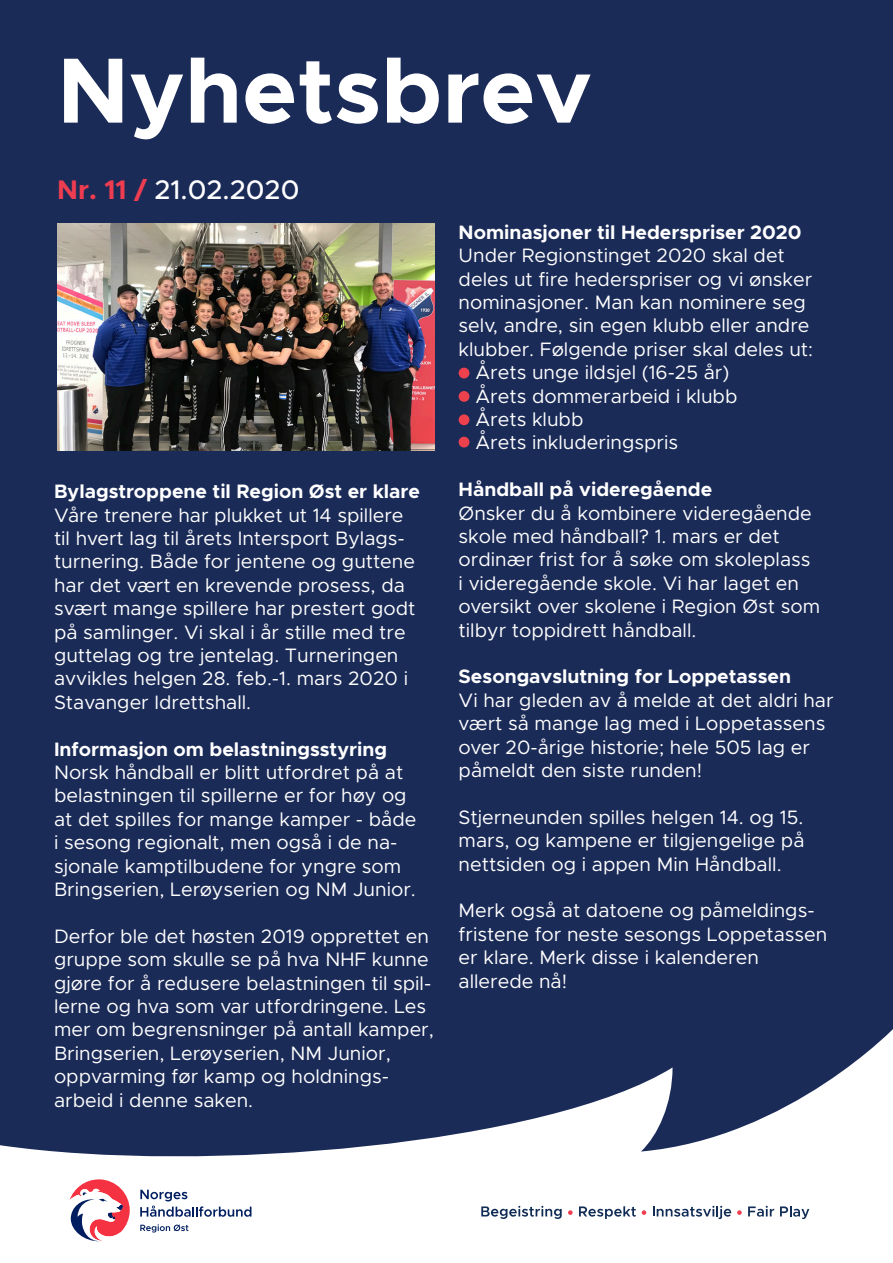
<style>
.page{position:relative;width:893px;height:1263px;background:#fff}
.page>*{position:absolute;margin:0;border:0;box-sizing:border-box;transform-origin:0 0}
.Overskrift{font:700 93px "Metropolis";color:#fff}
.Overskrift-2{font:500 27px "Metropolis";color:#fff}
.t1{font:19.5px/23.4px "Metropolis";color:#fff}
.t2{font:700 19.5px/23.4px "Metropolis";color:#fff}
.s1{font-weight:700;color:#ee3d50}
.s2{font-weight:400}
.s3{font-weight:700}
</style>
<div class="page">
<div style="left:0;top:0;width:893px;height:1157px;background:#1b2b58"></div>
<svg style="left:0;top:1029px;width:893px;height:128px"></svg>
<svg style="left:140px;top:1224px;width:49px;height:8px"></svg>
<svg style="left:140px;top:1190px;width:111px;height:27px"></svg>
<svg style="left:69px;top:1179px;width:61px;height:63px"></svg>
<svg style="left:481px;top:1206px;width:81px;height:13px"></svg>
<svg style="left:568px;top:1210px;width:5px;height:5px"></svg>
<svg style="left:579px;top:1206px;width:57px;height:13px"></svg>
<svg style="left:642px;top:1210px;width:4px;height:5px"></svg>
<svg style="left:653px;top:1206px;width:78px;height:13px"></svg>
<svg style="left:737px;top:1210px;width:5px;height:5px"></svg>
<svg style="left:748px;top:1206px;width:26px;height:10px"></svg>
<svg style="left:780px;top:1206px;width:29px;height:13px"></svg>
<div style="left:459px;top:368px;width:10px;height:10px;background:#ee414e;border-radius:50%"></div>
<div style="left:459px;top:391px;width:10px;height:11px;background:#ee414e;border-radius:50%"></div>
<div style="left:459px;top:414px;width:10px;height:11px;background:#ee414e;border-radius:50%"></div>
<div style="left:459px;top:437px;width:10px;height:10px;background:#ee414e;border-radius:50%"></div>
<img style="left:57px;top:223px;width:377px;height:228px">
<p class="Overskrift" style="left:57px;top:32px;width:536px">Nyhetsbrev</p>
<p class="Overskrift-2" style="left:57px;top:173px;width:244px"><span class="s1">Nr. 11 /</span> 21.02.2020</p>
<p class="t2" style="left:54px;top:480px;width:367px">Bylagstroppene til Region Øst er klare</p>
<p class="t1" style="left:54px;top:503px;width:363px">Våre trenere har plukket ut 14 spillere til hvert lag til årets Intersport Bylags&shy;turnering. Både for jentene og guttene har det vært en krevende prosess, da svært mange spillere har prestert godt på samlinger. Vi skal i år stille med tre guttelag og tre jentelag. Turneringen avvikles helgen 28. feb.-1. mars 2020 i Stavanger Idrettshall.</p>
<p class="t2" style="left:54px;top:737px;width:334px">Informasjon om belastningsstyring</p>
<p class="t1" style="left:54px;top:760px;width:364px">Norsk håndball er blitt utfordret på at belastningen til spillerne er for høy og at det spilles for mange kamper - både i sesong regionalt, men også i de na&shy;sjonale kamptilbudene for yngre som Bringserien, Lerøyserien og NM Junior.</p>
<p class="t1" style="left:54px;top:924px;width:381px">Derfor ble det høsten 2019 opprettet en gruppe som skulle se på hva NHF kunne gjøre for å redusere belastningen til spil&shy;lerne og hva som var utfordringene. Les mer om begrensninger på antall kamper, Bringserien, Lerøyserien, NM Junior, oppvarming før kamp og holdnings-</p>
<p class="t1" style="left:54px;top:1088px;width:201px">arbeid i denne saken.</p>
<p class="t2" style="left:459px;top:220px;width:344px">Nominasjoner til Hederspriser 2020<br><span class="s2">Under Regionstinget 2020 skal det</span></p>
<p class="t1" style="left:459px;top:267px;width:356px">deles ut fire hederspriser og vi ønsker nominasjoner. Man kan nominere seg selv, andre, sin egen klubb eller andre klubber. Følgende priser skal deles ut:</p>
<p class="t1" style="left:476px;top:361px;width:255px">Årets unge ildsjel (16-25 år)</p>
<p class="t1" style="left:476px;top:384px;width:263px">Årets dommerarbeid i klubb<br>Årets klubb<br>Årets inkluderingspris</p>
<p class="t2" style="left:459px;top:478px;width:255px">Håndball på videregående</p>
<p class="t1" style="left:459px;top:501px;width:355px">Ønsker du å kombinere videregående skole med håndball? 1. mars er det</p>
<p class="t1" style="left:459px;top:548px;width:363px">ordinær frist for å søke om skoleplass<br>i videregående skole. Vi har laget en oversikt over skolene i Region Øst som tilbyr toppidrett håndball.</p>
<p class="t1" style="left:459px;top:665px;width:376px"><span class="s3">Sesongavslutning for Loppetassen<br></span>Vi har gleden av å melde at det aldri har vært så mange lag med i Loppetassens over 20-årige historie; hele 505 lag er påmeldt den siste runden!</p>
<p class="t1" style="left:459px;top:805px;width:347px;text-align:justify">Stjerneunden spilles helgen 14. og 15. mars, og kampene er tilgjengelige på nettsiden og i appen Min Håndball.</p>
<p class="t1" style="left:459px;top:899px;width:370px">Merk også at datoene og påmeldings&shy;fristene for neste sesongs Loppetassen er klare. Merk disse i kalenderen</p>
<p class="t1" style="left:459px;top:969px;width:110px">allerede nå!</p>
</div>
